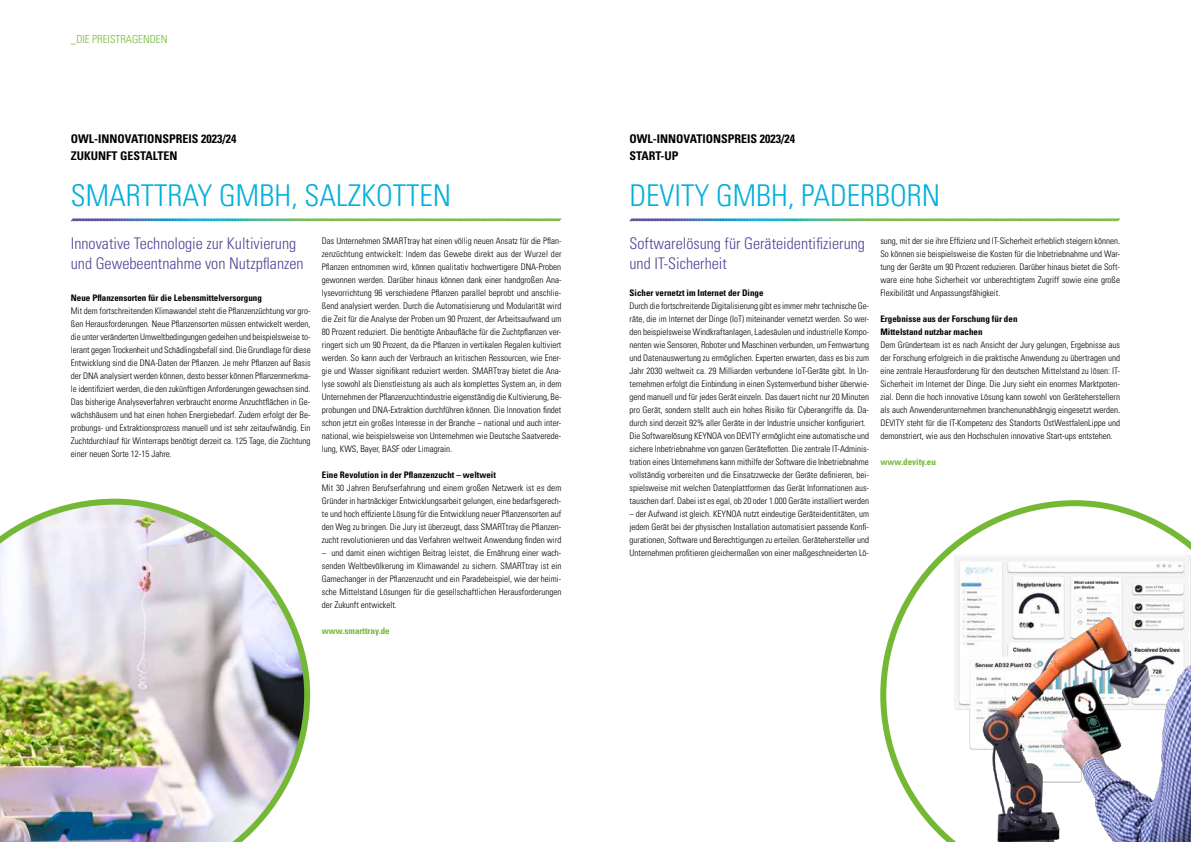
<style>
.page{position:relative;width:1191px;height:842px;background:#fff}
.page>*{position:absolute;margin:0;border:0;box-sizing:border-box;transform-origin:0 0}
.t1{font:300 condensed 30px "Univers";color:#00b0db}
.t2{font:300 condensed 16px/20px "Univers";color:#544496}
.t3{font:700 condensed 12px/17px "Univers";color:#000}
.t4{font:300 condensed 11px "Univers";color:#75b836}
.t5{font:300 condensed 9px/13px "Univers";color:#000;text-align:justify}
.t6{font:700 condensed 9px/13px "Univers";color:#000}
.t7{font:700 condensed 9px "Univers";color:#75b836}
</style>
<div class="page">
<svg style="left:70px;top:218px;width:492px;height:4px;background:#97c7a5"></svg>
<svg style="left:629px;top:218px;width:491px;height:4px;background:#96c7a5"></svg>
<img style="left:0;top:499px;width:310px;height:343px">
<img style="left:880px;top:500px;width:311px;height:342px">
<p class="t4" style="left:71px;top:32px;width:98px">_DIE PREISTRAGENDEN</p>
<h3 class="t3" style="left:71px;top:130px;width:167px">OWL-INNOVATIONSPREIS 2023/24<br>ZUKUNFT GESTALTEN</h3>
<h1 class="t1" style="left:71px;top:178px;width:382px">SMARTTRAY GMBH, SALZKOTTEN</h1>
<h2 class="t2" style="left:71px;top:234px;width:234px">Innovative Technologie zur Kultivierung und Gewebeentnahme von Nutzpflanzen</h2>
<p class="t6" style="left:71px;top:292px;width:192px">Neue Pflanzensorten für die Lebensmittelversorgung</p>
<p class="t5" style="left:71px;top:305px;width:241px">Mit dem fortschreitenden Klimawandel steht die Pflanzenzüchtung vor gro&shy;ßen Herausforderungen. Neue Pflanzensorten müssen entwickelt werden, die unter veränderten Umweltbedingungen gedeihen und beispielsweise to&shy;lerant gegen Trockenheit und Schädlingsbefall sind. Die Grundlage für diese Entwicklung sind die DNA-Daten der Pflanzen. Je mehr Pflanzen auf Basis der DNA analysiert werden können, desto besser können Pflanzenmerkma&shy;le identifiziert werden, die den zukünftigen Anforderungen gewachsen sind.<br>Das bisherige Analyseverfahren verbraucht enorme Anzuchtflächen in Ge&shy;wächshäusern und hat einen hohen Energiebedarf. Zudem erfolgt der Be&shy;probungs- und Extraktionsprozess manuell und ist sehr zeitaufwändig. Ein Zuchtdurchlauf für Winterraps benötigt derzeit ca. 125 Tage, die Züchtung einer neuen Sorte 12-15 Jahre.</p>
<p class="t5" style="left:322px;top:234px;width:241px">Das Unternehmen SMARTtray hat einen völlig neuen Ansatz für die Pflan&shy;zenzüchtung entwickelt: Indem das Gewebe direkt aus der Wurzel der Pflanzen entnommen wird, können qualitativ hochwertigere DNA-Proben gewonnen werden. Darüber hinaus können dank einer handgroßen Ana&shy;lysevorrichtung 96 verschiedene Pflanzen parallel beprobt und anschlie&shy;ßend analysiert werden. Durch die Automatisierung und Modularität wird die Zeit für die Analyse der Proben um 90 Prozent, der Arbeitsaufwand um 80 Prozent reduziert. Die benötigte Anbaufläche für die Zuchtpflanzen ver&shy;ringert sich um 90 Prozent, da die Pflanzen in vertikalen Regalen kultiviert werden. So kann auch der Verbrauch an kritischen Ressourcen, wie Ener&shy;gie und Wasser signifikant reduziert werden. SMARTtray bietet die Ana&shy;lyse sowohl als Dienstleistung als auch als komplettes System an, in dem Unternehmen der Pflanzenzuchtindustrie eigenständig die Kultivierung, Be&shy;probungen und DNA-Extraktion durchführen können. Die Innovation findet schon jetzt ein großes Interesse in der Branche – national und auch inter&shy;national, wie beispielsweise von Unternehmen wie Deutsche Saatverede&shy;lung, KWS, Bayer, BASF oder Limagrain.</p>
<p class="t6" style="left:322px;top:468px;width:176px">Eine Revolution in der Pflanzenzucht – weltweit</p>
<p class="t5" style="left:322px;top:481px;width:241px">Mit 30 Jahren Berufserfahrung und einem großen Netzwerk ist es dem Gründer in hartnäckiger Entwicklungsarbeit gelungen, eine bedarfsgerech&shy;te und hoch effiziente Lösung für die Entwicklung neuer Pflanzensorten auf den Weg zu bringen. Die Jury ist überzeugt, dass SMARTtray die Pflanzen&shy;zucht revolutionieren und das Verfahren weltweit Anwendung finden wird</p>
<p class="t5" style="left:322px;top:546px;width:241px">– und damit einen wichtigen Beitrag leistet, die Ernährung einer wach&shy;senden Weltbevölkerung im Klimawandel zu sichern. SMARTtray ist ein Gamechanger in der Pflanzenzucht und ein Paradebeispiel, wie der heimi&shy;sche Mittelstand Lösungen für die gesellschaftlichen Herausforderungen der Zukunft entwickelt.</p>
<p class="t7" style="left:322px;top:625px;width:69px">www.smarttray.de</p>
<h3 class="t3" style="left:629px;top:130px;width:167px">OWL-INNOVATIONSPREIS 2023/24<br>START-UP</h3>
<h1 class="t1" style="left:629px;top:178px;width:312px">DEVITY GMBH, PADERBORN</h1>
<h2 class="t2" style="left:629px;top:234px;width:237px">Softwarelösung für Geräteidentifizierung und IT-Sicherheit</h2>
<p class="t6" style="left:629px;top:287px;width:135px">Sicher vernetzt im Internet der Dinge</p>
<p class="t5" style="left:629px;top:300px;width:241px;text-align:left">Durch die fortschreitende Digitalisierung gibt es immer mehr technische Ge&shy;räte, die im Internet der Dinge (IoT) miteinander vernetzt werden. So wer&shy;den beispielsweise Windkraftanlagen, Ladesäulen und industrielle Kompo&shy;nenten wie Sensoren, Roboter und Maschinen verbunden, um Fernwartung und Datenauswertung zu ermöglichen. Experten erwarten, dass es bis zum Jahr 2030 weltweit ca. 29 Milliarden verbundene IoT-Geräte gibt. In Un&shy;ternehmen erfolgt die Einbindung in einen Systemverbund bisher überwie&shy;gend manuell und für jedes Gerät einzeln. Das dauert nicht nur 20 Minuten pro Gerät, sondern stellt auch ein hohes Risiko für Cyberangriffe da. Da&shy;durch sind derzeit 92% aller Geräte in der Industrie unsicher konfiguriert.<br>Die Softwarelösung KEYNOA von DEVITY ermöglicht eine automatische und sichere Inbetriebnahme von ganzen Geräteflotten. Die zentrale IT-Adminis&shy;tration eines Unternehmens kann mithilfe der Software die Inbetriebnahme vollständig vorbereiten und die Einsatzzwecke der Geräte definieren, bei&shy;spielsweise mit welchen Datenplattformen das Gerät Informationen aus&shy;tauschen darf. Dabei ist es egal, ob 20 oder 1.000 Geräte installiert werden</p>
<p class="t5" style="left:629px;top:508px;width:241px">– der Aufwand ist gleich. KEYNOA nutzt eindeutige Geräteidentitäten, um jedem Gerät bei der physischen Installation automatisiert passende Konfi&shy;gurationen, Software und Berechtigungen zu erteilen. Gerätehersteller und Unternehmen profitieren gleichermaßen von einer maßgeschneiderten Lö-</p>
<p class="t5" style="left:880px;top:234px;width:241px">sung, mit der sie ihre Effizienz und IT-Sicherheit erheblich steigern können.<br>So können sie beispielsweise die Kosten für die Inbetriebnahme und War&shy;tung der Geräte um 90 Prozent reduzieren. Darüber hinaus bietet die Soft&shy;ware eine hohe Sicherheit vor unberechtigtem Zugriff sowie eine große Flexibilität und Anpassungsfähigkeit.</p>
<p class="t6" style="left:880px;top:312px;width:138px">Ergebnisse aus der Forschung für den<br>Mittelstand nutzbar machen</p>
<p class="t5" style="left:880px;top:338px;width:241px">Dem Gründerteam ist es nach Ansicht der Jury gelungen, Ergebnisse aus der Forschung erfolgreich in die praktische Anwendung zu übertragen und eine zentrale Herausforderung für den deutschen Mittelstand zu lösen: IT-Sicherheit im Internet der Dinge. Die Jury sieht ein enormes Marktpoten&shy;zial. Denn die hoch innovative Lösung kann sowohl von Geräteherstellern als auch Anwenderunternehmen branchenunabhängig eingesetzt werden.<br>DEVITY steht für die IT-Kompetenz des Standorts OstWestfalenLippe und demonstriert, wie aus den Hochschulen innovative Start-ups entstehen.</p>
<p class="t7" style="left:880px;top:456px;width:57px">www.devity.eu</p>
</div>
